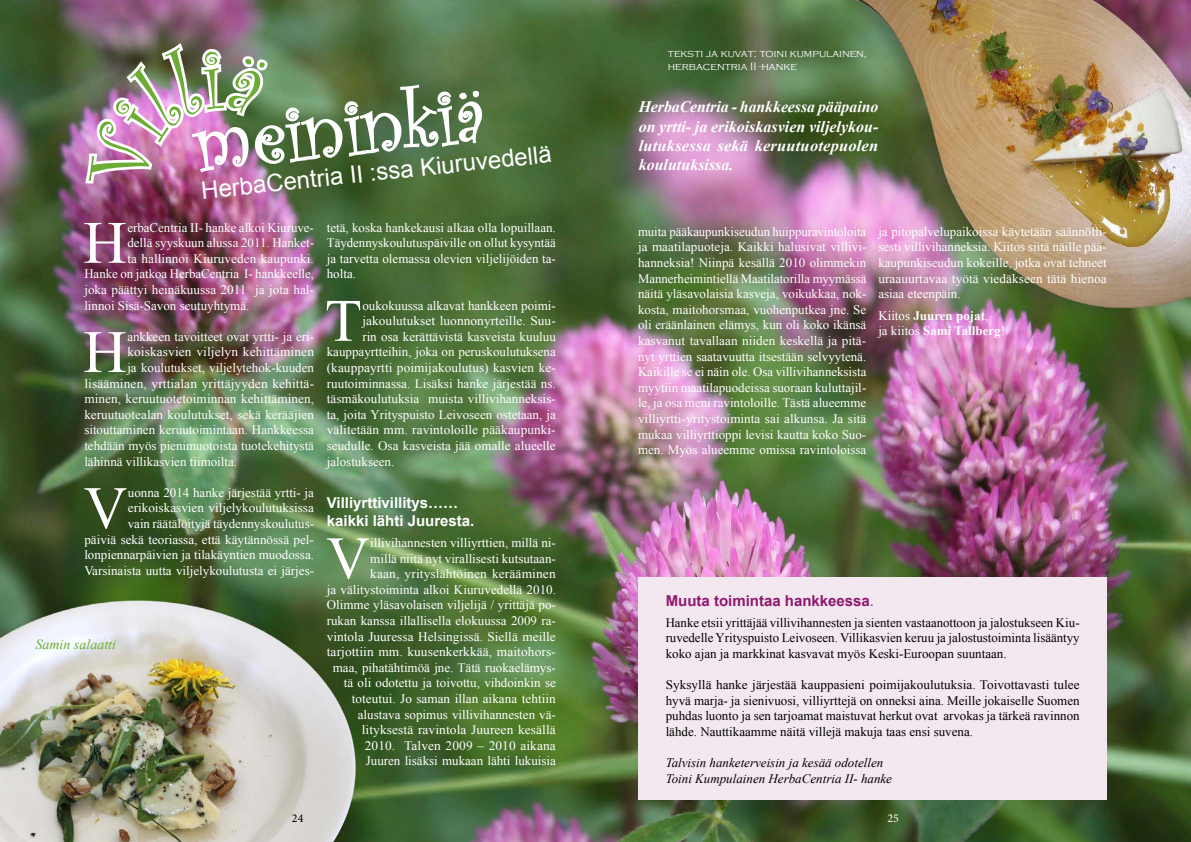
<style>
.page{position:relative;width:1191px;height:842px;background:#fff}
.page>*{position:absolute;margin:0;border:0;box-sizing:border-box;transform-origin:0 0}
.t1{font:81.1px "Curlz";color:#fff}
.t2{font:60.1px "Times New Roman";color:#fff}
.t3{font:24px "Arial";color:#fff}
.t4{font:italic 700 16px/19.2px "Times New Roman";letter-spacing:.01em;color:#fff;text-align:justify}
.t5{font:700 15px/18px "Arial";color:#fff}
.t6{font:700 15px "Arial";color:#8d196e}
.t7{font:italic 14px "Times New Roman";color:#6cac34}
.t8{font:13px/15.6px "Times New Roman";color:#fff;text-align:justify}
.t9{font:13px/15.6px "Times New Roman";color:#000;text-align:justify}
.t10{font:italic 13px/15.6px "Times New Roman";color:#000}
.t11{font:700 13px/15.6px "Times New Roman";color:#fff}
.t12{font:12px "Minion Pro";color:#000}
.t13{font:12px "Minion Pro";color:#fff}
.t14{font:300 11px/13.2px "Copperplate Gothic";color:#fff}
.s1{font-weight:400}
</style>
<div class="page">
<img style="left:0;top:0;width:1191px;height:842px">
<div style="left:639px;top:577px;width:467px;height:222px;background:#f4e8f0"></div>
<img style="left:82px;top:23px;width:401px;height:171px">
<h1 class="t1" style="left:188px;top:87px;width:293px;rotate:-6deg">meininkiä</h1>
<h3 class="t3" style="left:200px;top:175px;width:354px;rotate:-6deg">HerbaCentria II :ssa Kiuruvedellä</h3>
<h2 class="t2" style="left:83px;top:202px;width:45px">H</h2>
<p class="t8" style="left:127px;top:219px;width:188px">erbaCentria II- hanke alkoi Kiuruve-</p>
<p class="t8" style="left:127px;top:235px;width:188px">dellä syyskuun alussa 2011. Hanket-</p>
<p class="t8" style="left:127px;top:250px;width:188px">ta hallinnoi Kiuruveden kaupunki.</p>
<p class="t8" style="left:84px;top:266px;width:231px">Hanke on jatkoa HerbaCentria I- hankkeelle,</p>
<p class="t8" style="left:84px;top:282px;width:231px">joka päättyi heinäkuussa 2011 ja jota hal-</p>
<p class="t8" style="left:84px;top:297px;width:167px">linnoi Sisä-Savon seutuyhtymä.</p>
<h2 class="t2" style="left:83px;top:311px;width:45px">H</h2>
<p class="t8" style="left:127px;top:328px;width:188px">ankkeen tavoitteet ovat yrtti- ja eri-</p>
<p class="t8" style="left:127px;top:344px;width:188px">koiskasvien viljelyn kehittäminen</p>
<p class="t8" style="left:127px;top:360px;width:188px">ja koulutukset, viljelytehok-kuuden</p>
<p class="t8" style="left:84px;top:375px;width:231px">lisääminen, yrttialan yrittäjyyden kehittä-</p>
<p class="t8" style="left:84px;top:391px;width:231px">minen, keruutuotetoiminnan kehittäminen,</p>
<p class="t8" style="left:84px;top:406px;width:231px">keruutuotealan koulutukset, sekä kerääjien</p>
<p class="t8" style="left:84px;top:422px;width:231px">sitouttaminen keruutoimintaan. Hankkeessa</p>
<p class="t8" style="left:84px;top:438px;width:231px">tehdään myös pienimuotoista tuotekehitystä</p>
<p class="t8" style="left:84px;top:453px;width:154px">lähinnä villikasvien tiimoilta.</p>
<h2 class="t2" style="left:84px;top:467px;width:45px">V</h2>
<p class="t8" style="left:84px;top:484px;width:231px;text-align:right">uonna 2014 hanke järjestää yrtti- ja erikoiskasvien viljelykoulutuksissa<br>vain räätälöityjä täydennyskoulutus-<br>päiviä sekä teoriassa, että käytännössä pel&shy;lonpiennarpäivien ja tilakäyntien muodossa.<br>Varsinaista uutta viljelykoulutusta ei järjes-</p>
<p class="t7" style="left:35px;top:635px;width:82px">Samin salaatti</p>
<p class="t8" style="left:327px;top:219px;width:231px">tetä, koska hankekausi alkaa olla lopuillaan.<br>Täydennyskoulutuspäiville on ollut kysyntää ja tarvetta olemassa olevien viljelijöiden ta&shy;holta.</p>
<h2 class="t2" style="left:325px;top:280px;width:38px">T</h2>
<p class="t8" style="left:362px;top:297px;width:195px">oukokuussa alkavat hankkeen poimi-</p>
<p class="t8" style="left:362px;top:313px;width:195px">jakoulutukset luonnonyrteille. Suu-</p>
<p class="t8" style="left:362px;top:328px;width:195px">rin osa kerättävistä kasveista kuuluu</p>
<p class="t8" style="left:327px;top:344px;width:231px">kauppayrtteihin, joka on peruskoulutuksena</p>
<p class="t8" style="left:327px;top:360px;width:230px">(kauppayrtti poimijakoulutus) kasvien ke-</p>
<p class="t8" style="left:327px;top:375px;width:230px">ruutoiminnassa. Lisäksi hanke järjestää ns.</p>
<p class="t8" style="left:327px;top:391px;width:230px">täsmäkoulutuksia muista villivihanneksis-</p>
<p class="t8" style="left:327px;top:406px;width:231px">ta, joita Yrityspuisto Leivoseen ostetaan, ja</p>
<p class="t8" style="left:327px;top:422px;width:230px">välitetään mm. ravintoloille pääkaupunki-</p>
<p class="t8" style="left:327px;top:438px;width:230px">seudulle. Osa kasveista jää omalle alueelle</p>
<p class="t8" style="left:327px;top:453px;width:69px">jalostukseen.</p>
<p class="t5" style="left:327px;top:494px;width:149px">Villiyrttivillitys…… kaikki lähti Juuresta.</p>
<h2 class="t2" style="left:326px;top:518px;width:45px">V</h2>
<p class="t8" style="left:327px;top:535px;width:231px;text-align:right">illivihannesten villiyrttien, millä ni-<br>millä niitä nyt virallisesti kutsutaan-<br>kaan, yrityslähtöinen kerääminen<br>ja välitystoiminta alkoi Kiuruvedellä 2010.<br>Olimme yläsavolaisen viljelijä / yrittäjä po&shy;rukan kanssa illallisella elokuussa 2009 ra&shy;vintola Juuressa Helsingissä. Siellä meille tarjottiin mm. kuusenkerkkää, maitohors&shy;maa, pihatähtimöä jne. Tätä ruokaelämys&shy;tä oli odotettu ja toivottu, vihdoinkin se toteutui. Jo saman illan aikana tehtiin alustava sopimus villivihannesten vä&shy;lityksestä ravintola Juureen kesällä<br>2010. Talven 2009 – 2010 aikana<br>Juuren lisäksi mukaan lähti lukuisia</p>
<p class="t14" style="left:668px;top:47px;width:201px">teksti ja kuvat: toini kumpulainen, herbacentria II -hanke</p>
<p class="t4" style="left:639px;top:97px;width:241px">HerbaCentria - hankkeessa pääpaino on yrtti- ja erikoiskasvien viljelykou&shy;lutuksessa sekä keruutuotepuolen</p>
<p class="t4" style="left:639px;top:155px;width:96px">koulutuksissa.</p>
<p class="t8" style="left:638px;top:223px;width:230px">muita pääkaupunkiseudun huippuravintoloita ja maatilapuoteja. Kaikki halusivat villivi&shy;hanneksia! Niinpä kesällä 2010 olimmekin Mannerheimintiellä Maatilatorilla myymässä näitä yläsavolaisia kasveja, voikukkaa, nok&shy;kosta, maitohorsmaa, vuohenputkea jne. Se oli eräänlainen elämys, kun oli koko ikänsä kasvanut tavallaan niiden keskellä ja pitä&shy;nyt yrttien saatavuutta itsestään selvyytenä.<br>Kaikille se ei näin ole. Osa villivihanneksista myytiin maatilapuodeissa suoraan kuluttajil&shy;le, ja osa meni ravintoloille. Tästä alueemme villiyrtti-yritystoiminta sai alkunsa. Ja sitä mukaa villiyrttioppi levisi kautta koko Suo&shy;men. Myös alueemme omissa ravintoloissa</p>
<p class="t8" style="left:878px;top:223px;width:230px">ja pitopalvelupaikoissa käytetään säännölli&shy;sesti villivihanneksia. Kiitos siitä näille pää&shy;kaupunkiseudun kokeille, jotka ovat tehneet uraauurtavaa työtä viedäkseen tätä hienoa asiaa eteenpäin.</p>
<p class="t11" style="left:878px;top:307px;width:128px"><span class="s1">Kiitos</span> Juuren pojat<span class="s1">,<br>ja kiitos</span> Sami Tallberg<span class="s1">!</span></p>
<p class="t6" style="left:665px;top:590px;width:210px">Muuta toimintaa hankkeessa<span class="s1">.</span></p>
<p class="t9" style="left:665px;top:614px;width:415px">Hanke etsii yrittäjää villivihannesten ja sienten vastaanottoon ja jalostukseen Kiu&shy;ruvedelle Yrityspuisto Leivoseen. Villikasvien keruu ja jalostustoiminta lisääntyy koko ajan ja markkinat kasvavat myös Keski-Euroopan suuntaan.</p>
<p class="t9" style="left:665px;top:677px;width:415px">Syksyllä hanke järjestää kauppasieni poimijakoulutuksia. Toivottavasti tulee hyvä marja- ja sienivuosi, villiyrttejä on onneksi aina. Meille jokaiselle Suomen puhdas luonto ja sen tarjoamat maistuvat herkut ovat arvokas ja tärkeä ravinnon lähde. Nauttikaamme näitä villejä makuja taas ensi suvena.</p>
<p class="t10" style="left:665px;top:755px;width:228px">Talvisin hanketerveisin ja kesää odotellen<br>Toini Kumpulainen HerbaCentria II- hanke</p>
<p class="t12" style="left:292px;top:810px;width:13px">24</p>
<p class="t13" style="left:887px;top:810px;width:13px">25</p>
</div>
